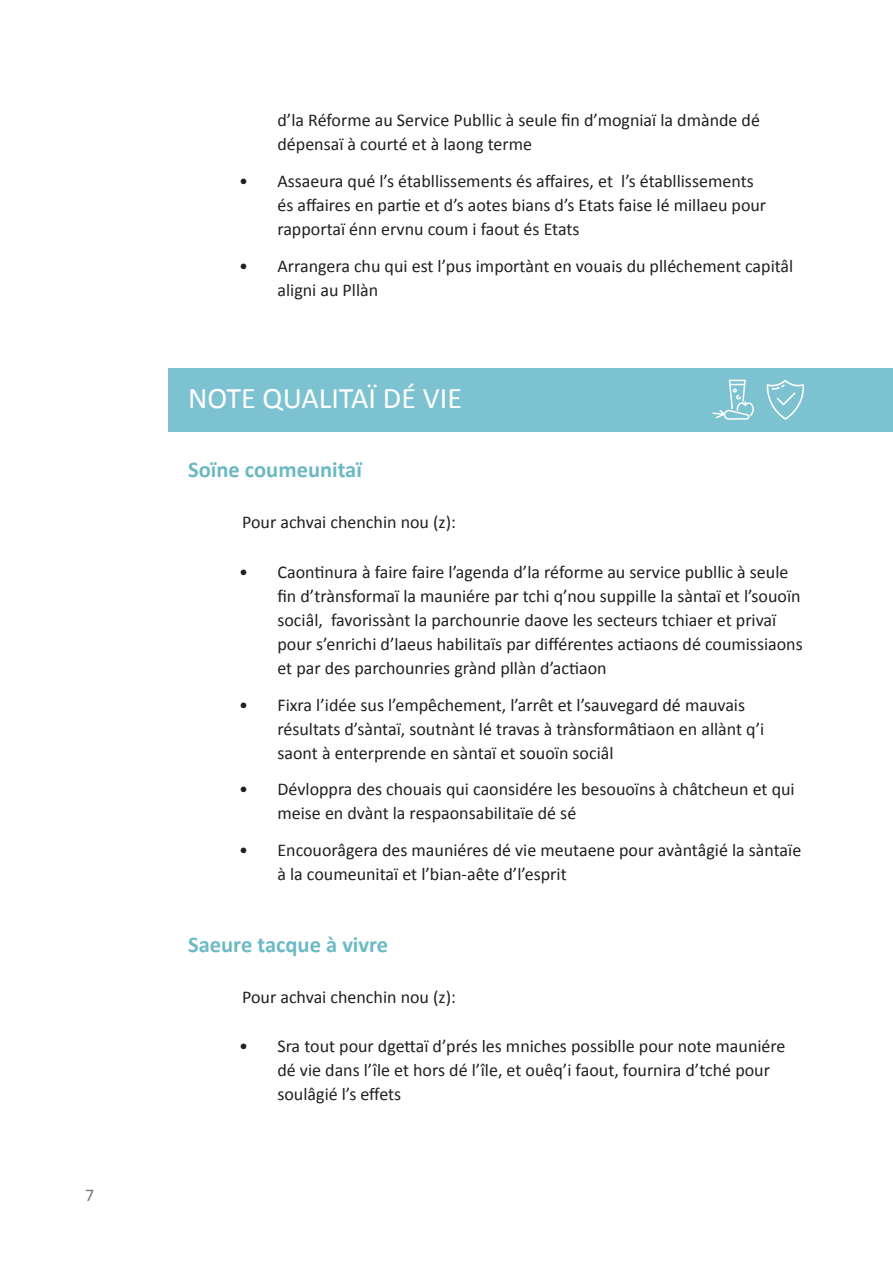
<style>
.page{position:relative;width:893px;height:1263px;background:#fff}
.page>*{position:absolute;margin:0;border:0;box-sizing:border-box;transform-origin:0 0}
.Header_3{font:30px "Calibri";color:#fff}
.Priority_Style{font:700 22.5px "Calibri";color:#6cbac5}
.Priority_Style-2{font:700 22.5px "Calibri";color:#6bb8c3}
.Body_Copy{font:18px/24px "Calibri";color:#231f20}
.t1{font:18px "Calibri";color:#7a7c81}
</style>
<div class="page">
<div style="left:168px;top:368px;width:725px;height:64px;background:#7dc2d1"></div>
<svg style="left:712px;top:380px;width:42px;height:40px"></svg>
<svg style="left:767px;top:380px;width:37px;height:40px"></svg>
<p class="t1" style="left:85px;top:1184px;width:11px">7</p>
<p class="Body_Copy" style="left:277px;top:107px;width:484px">d’la Réforme au Service Publlic à seule fin d’mogniaï la dmànde dé dépensaï à courté et à laong terme</p>
<p class="Body_Copy" style="left:277px;top:168px;width:490px;text-indent:-38px">• Assaeura qué l’s établlissements és affaires, et l’s établlissements és affaires en partie et d’s aotes bians d’s Etats faise lé millaeu pour rapportaï énn ervnu coum i faout és Etats</p>
<p class="Body_Copy" style="left:277px;top:253px;width:517px;text-indent:-38px">• Arrangera chu qui est l’pus importànt en vouais du plléchement capitâl aligni au Pllàn</p>
<p class="Header_3" style="left:188px;top:380px;width:275px">NOTE QUALITAÏ DÉ VIE</p>
<p class="Priority_Style-2" style="left:188px;top:456px;width:175px">Soïne coumeunitaï</p>
<p class="Body_Copy" style="left:242px;top:510px;width:215px">Pour achvai chenchin nou (z):</p>
<p class="Body_Copy" style="left:277px;top:559px;width:527px;text-indent:-38px">• Caontinura à faire faire l’agenda d’la réforme au service publlic à seule fin d’trànsformaï la mauniére par tchi q’nou suppille la sàntaï et l’souoïn sociâl, favorissànt la parchounrie daove les secteurs tchiaer et privaï pour s’enrichi d’laeus habilitaïs par différentes actiaons dé coumissiaons et par des parchounries grànd pllàn d’actiaon</p>
<p class="Body_Copy" style="left:277px;top:692px;width:488px;text-indent:-38px">• Fixra l’idée sus l’empêchement, l’arrêt et l’sauvegard dé mauvais résultats d’sàntaï, soutnànt lé travas à trànsformâtiaon en allànt q’i saont à enterprende en sàntaï et souoïn sociâl</p>
<p class="Body_Copy" style="left:277px;top:777px;width:519px;text-indent:-38px">• Dévloppra des chouais qui caonsidére les besouoïns à châtcheun et qui meise en dvànt la respaonsabilitaïe dé sé</p>
<p class="Body_Copy" style="left:277px;top:837px;width:525px;text-indent:-38px">• Encouorâgera des mauniéres dé vie meutaene pour avàntâgié la sàntaïe à la coumeunitaï et l’bian-aête d’l’esprit</p>
<p class="Priority_Style" style="left:188px;top:930px;width:202px">Saeure tacque à vivre</p>
<p class="Body_Copy" style="left:242px;top:984px;width:215px">Pour achvai chenchin nou (z):</p>
<p class="Body_Copy" style="left:277px;top:1033px;width:510px;text-indent:-38px">• Sra tout pour dgettaï d’prés les mniches possiblle pour note mauniére dé vie dans l’île et hors dé l’île, et ouêq’i faout, fournira d’tché pour soulâgié l’s effets</p>
</div>
